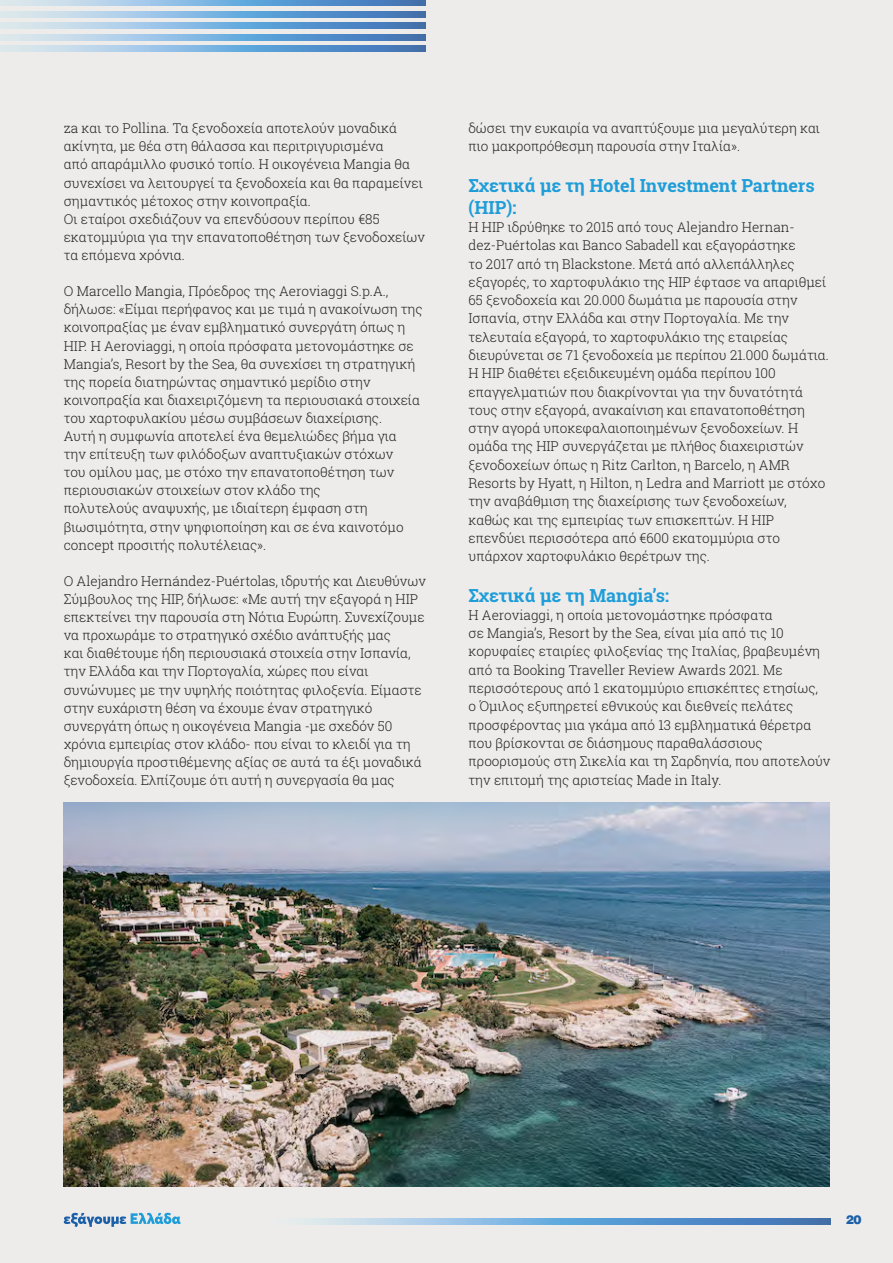
<style>
.page{position:relative;width:893px;height:1263px;background:#edeceb}
.page>*{position:absolute;margin:0;border:0;box-sizing:border-box;transform-origin:0 0}
.t1{font:700 18px/21.9px "Roboto Slab";letter-spacing:-.005em;color:#1e9dd8}
.t2{font:300 13.5px/18.1px "Roboto Slab";color:#231f20}
.t3{font:900 12px "UB Helvetica";color:#1b5fa9}
</style>
<div class="page">
<svg style="left:0;top:0;width:426px;height:6px;background:#83b0d9"></svg>
<svg style="left:0;top:23px;width:426px;height:6px;background:#83b0d9"></svg>
<svg style="left:0;top:46px;width:426px;height:5px;background:#83b0d9"></svg>
<svg style="left:0;top:11px;width:426px;height:6px;background:#83b0d9"></svg>
<svg style="left:0;top:34px;width:426px;height:6px;background:#83b0d9"></svg>
<svg style="left:64px;top:1213px;width:117px;height:14px"></svg>
<svg style="left:303px;top:1219px;width:528px;height:5px;background:#79aad6"></svg>
<img style="left:64px;top:802px;width:765px;height:384px">
<p class="t2" style="left:64px;top:119px;width:363px">za και το Pollina. Τα ξενοδοχεία αποτελούν μοναδικά ακίνητα, με θέα στη θάλασσα και περιτριγυρισμένα<br>από απαράμιλλο φυσικό τοπίο. Η οικογένεια Mangia θα συνεχίσει να λειτουργεί τα ξενοδοχεία και θα παραμείνει σημαντικός μέτοχος στην κοινοπραξία.<br>Οι εταίροι σχεδιάζουν να επενδύσουν περίπου €85 εκατομμύρια για την επανατοποθέτηση των ξενοδοχείων τα επόμενα χρόνια.</p>
<p class="t2" style="left:64px;top:282px;width:360px">Ο Marcello Mangia, Πρόεδρος της Aeroviaggi S.p.A., δήλωσε: «Είμαι περήφανος και με τιμά η ανακοίνωση της κοινοπραξίας με έναν εμβληματικό συνεργάτη όπως η HIP. Η Aeroviaggi, η οποία πρόσφατα μετονομάστηκε σε Mangia’s, Resort by the Sea, θα συνεχίσει τη στρατηγική της πορεία διατηρώντας σημαντικό μερίδιο στην κοινοπραξία και διαχειριζόμενη τα περιουσιακά στοιχεία του χαρτοφυλακίου μέσω συμβάσεων διαχείρισης.<br>Αυτή η συμφωνία αποτελεί ένα θεμελιώδες βήμα για<br>την επίτευξη των φιλόδοξων αναπτυξιακών στόχων<br>του ομίλου μας, με στόχο την επανατοποθέτηση των περιουσιακών στοιχείων στον κλάδο της<br>πολυτελούς αναψυχής, με ιδιαίτερη έμφαση στη βιωσιμότητα, στην ψηφιοποίηση και σε ένα καινοτόμο concept προσιτής πολυτέλειας».</p>
<p class="t2" style="left:64px;top:572px;width:364px">Ο Alejandro Hernández-Puértolas, ιδρυτής και Διευθύνων Σύμβουλος της HIP, δήλωσε: «Με αυτή την εξαγορά η HIP επεκτείνει την παρουσία στη Νότια Ευρώπη. Συνεχίζουμε να προχωράμε το στρατηγικό σχέδιο ανάπτυξής μας<br>και διαθέτουμε ήδη περιουσιακά στοιχεία στην Ισπανία, την Ελλάδα και την Πορτογαλία, χώρες που είναι συνώνυμες με την υψηλής ποιότητας φιλοξενία. Είμαστε στην ευχάριστη θέση να έχουμε έναν στρατηγικό συνεργάτη όπως η οικογένεια Mangia -με σχεδόν 50 χρόνια εμπειρίας στον κλάδο- που είναι το κλειδί για τη δημιουργία προστιθέμενης αξίας σε αυτά τα έξι μοναδικά ξενοδοχεία. Ελπίζουμε ότι αυτή η συνεργασία θα μας</p>
<p class="t2" style="left:468px;top:119px;width:353px">δώσει την ευκαιρία να αναπτύξουμε μια μεγαλύτερη και πιο μακροπρόθεσμη παρουσία στην Ιταλία».</p>
<h1 class="t1" style="left:468px;top:174px;width:348px">Σχετικά με τη Hotel Investment Partners (HIP):</h1>
<p class="t2" style="left:468px;top:218px;width:362px">Η HIP ιδρύθηκε το 2015 από τους Alejandro Hernan&shy;dez-Puértolas και Banco Sabadell και εξαγοράστηκε<br>το 2017 από τη Blackstone. Μετά από αλλεπάλληλες εξαγορές, το χαρτοφυλάκιο της HIP έφτασε να απαριθμεί 65 ξενοδοχεία και 20.000 δωμάτια με παρουσία στην Ισπανία, στην Ελλάδα και στην Πορτογαλία. Με την τελευταία εξαγορά, το χαρτοφυλάκιο της εταιρείας διευρύνεται σε 71 ξενοδοχεία με περίπου 21.000 δωμάτια.<br>Η HIP διαθέτει εξειδικευμένη ομάδα περίπου 100 επαγγελματιών που διακρίνονται για την δυνατότητά τους στην εξαγορά, ανακαίνιση και επανατοποθέτηση στην αγορά υποκεφαλαιοποιημένων ξενοδοχείων. Η ομάδα της HIP συνεργάζεται με πλήθος διαχειριστών ξενοδοχείων όπως η Ritz Carlton, η Barcelo, η AMR Resorts by Hyatt, η Hilton, η Ledra and Marriott με στόχο την αναβάθμιση της διαχείρισης των ξενοδοχείων, καθώς και της εμπειρίας των επισκεπτών. Η HIP επενδύει περισσότερα από €600 εκατομμύρια στο υπάρχον χαρτοφυλάκιο θερέτρων της.</p>
<h1 class="t1" style="left:468px;top:584px;width:202px">Σχετικά με τη Mangia’s:</h1>
<p class="t2" style="left:468px;top:605px;width:364px">Η Aeroviaggi, η οποία μετονομάστηκε πρόσφατα<br>σε Mangia’s, Resort by the Sea, είναι μία από τις 10 κορυφαίες εταιρίες φιλοξενίας της Ιταλίας, βραβευμένη από τα Booking Traveller Review Awards 2021. Με περισσότερους από 1 εκατομμύριο επισκέπτες ετησίως,<br>ο Όμιλος εξυπηρετεί εθνικούς και διεθνείς πελάτες προσφέροντας μια γκάμα από 13 εμβληματικά θέρετρα που βρίσκονται σε διάσημους παραθαλάσσιους προορισμούς στη Σικελία και τη Σαρδηνία, που αποτελούν την επιτομή της αριστείας Made in Italy.</p>
<p class="t3" style="left:846px;top:1212px;width:17px">20</p>
</div>
